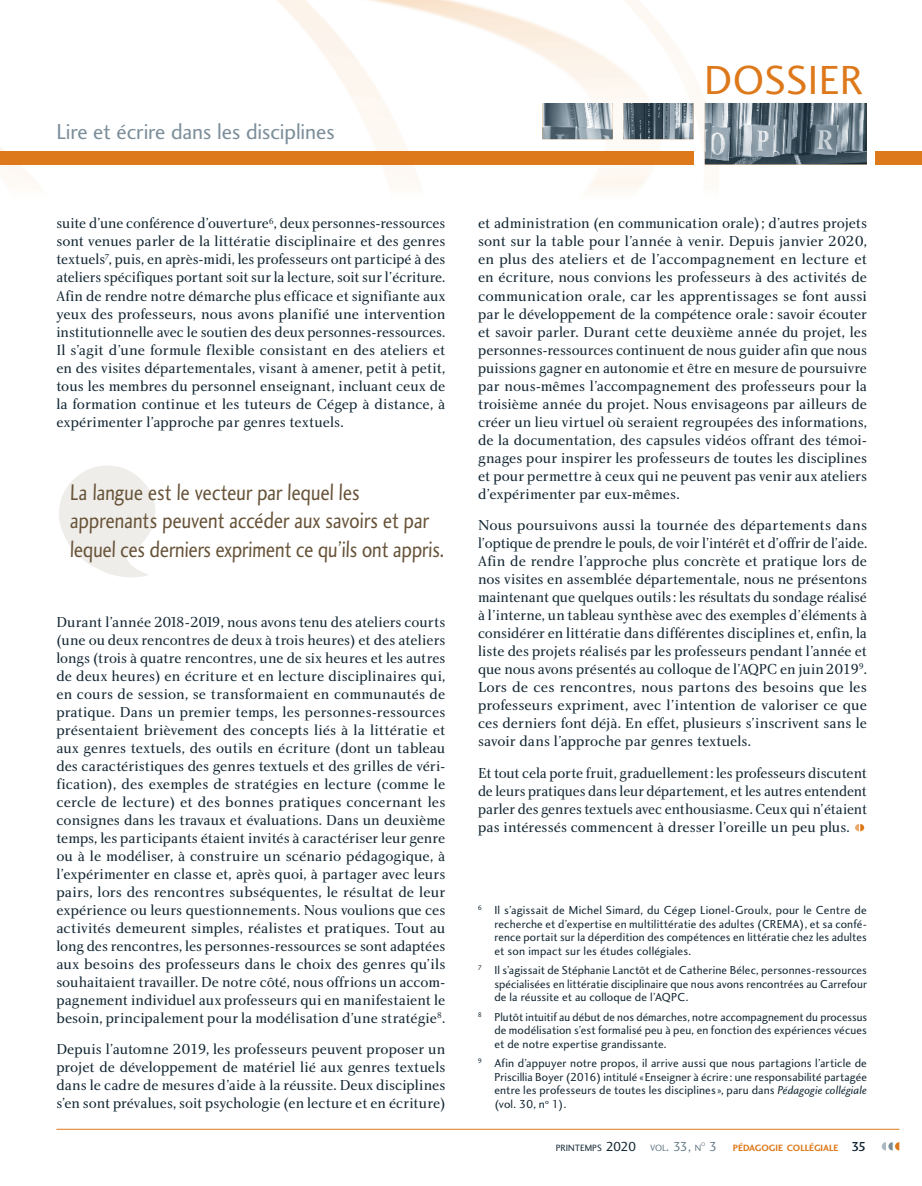
<style>
.page{position:relative;width:922px;height:1186px;background:#fff}
.page>*{position:absolute;margin:0;border:0;box-sizing:border-box;transform-origin:0 0}
.t1{font:42px "Charlotte Sans Book Plain";letter-spacing:.005em;color:#de791b}
.t2{font:23.4px/28.5px "Charlotte Sans Book Plain";letter-spacing:-.01em;color:#675338;scale:.83 1}
.t3{font:22.5px "Charlotte Sans Book Plain";letter-spacing:-.005em;color:#7c8e9a}
.t4{font:15px/18px "Charlotte Book Plain";color:#122632;text-align:justify}
.t5{font:12px/13.5px "Charlotte Sans Book Plain";letter-spacing:.01em;color:#122632;text-align:justify}
.t6{font:9.45px "Charlotte Sans Bold Plain";color:#de791b}
.t7{font:9.45px "Charlotte Sans Book Plain";color:#122632}
.t8{font:5.55px "Charlotte Sans Book Plain";color:#687c88}
.s1{font-family:"Charlotte Sans Book Italic Plain"}
.s2{font-size:13.5px}
.s3{color:#687c88}
.s4{font-size:13.5px;color:#687c88}
.s5{font-family:"Charlotte Sans Book Plain";font-size:13.5px;color:#687c88}
.s6{font-family:"Charlotte Sans Medium Plain";font-size:13.5px;color:#122632}
</style>
<div class="page">
<img style="left:0;top:0;width:921px;height:191px">
<img style="left:542px;top:103px;width:324px;height:61px">
<div style="left:874px;top:151px;width:47px;height:13px;background:#de791b"></div>
<div style="left:0;top:151px;width:694px;height:13px;background:#de791b"></div>
<hr style="left:56px;top:1128px;width:843px;height:1px;background:#de791b">
<svg style="left:881px;top:1142px;width:18px;height:8px"></svg>
<svg style="left:59px;top:466px;width:96px;height:111px"></svg>
<svg style="left:855px;top:824px;width:9px;height:7px"></svg>
<h3 class="t3" style="left:56px;top:118px;width:280px">Lire et écrire dans les disciplines</h3>
<p class="t4" style="left:56px;top:214px;width:390px">suite d’une conférence d’ouverture<sup>6</sup>, deux personnes-ressources sont venues parler de la littératie disciplinaire et des genres textuels<sup>7</sup>, puis, en après-midi, les professeurs ont participé à des ateliers spécifiques portant soit sur la lecture, soit sur l’écriture.<br>Afin de rendre notre démarche plus efficace et signifiante aux yeux des professeurs, nous avons planifié une intervention institutionnelle avec le soutien des deux personnes-ressources.<br>Il s’agit d’une formule flexible consistant en des ateliers et en des visites départementales, visant à amener, petit à petit, tous les membres du personnel enseignant, incluant ceux de la formation continue et les tuteurs de Cégep à distance, à expérimenter l’approche par genres textuels.</p>
<h2 class="t2" style="left:70px;top:477px;width:457px">La langue estle vecteur par lequelles apprenants peuventaccéder aux savoirs etpar lequelcesderniersexprimentce qu’ilsontappris.</h2>
<p class="t4" style="left:56px;top:612px;width:390px">Durant l’année 2018-2019, nous avons tenu des ateliers courts (une ou deux rencontres de deux à trois heures) et des ateliers longs (trois à quatre rencontres, une de six heures et les autres de deux heures) en écriture et en lecture disciplinaires qui, en cours de session, se transformaient en communautés de pratique. Dans un premier temps, les personnes-ressources présentaient brièvement des concepts liés à la littératie et aux genres textuels, des outils en écriture (dont un tableau des caractéristiques des genres textuels et des grilles de véri&shy;fication), des exemples de stratégies en lecture (comme le cercle de lecture) et des bonnes pratiques concernant les consignes dans les travaux et évaluations. Dans un deuxième temps, les participants étaient invités à caractériser leur genre ou à le modéliser, à construire un scénario pédagogique, à l’expérimenter en classe et, après quoi, à partager avec leurs pairs, lors des rencontres subséquentes, le résultat de leur expérience ou leurs questionnements. Nous voulions que ces activités demeurent simples, réalistes et pratiques. Tout au long des rencontres, les personnes-ressources se sont adaptées aux besoins des professeurs dans le choix des genres qu’ils souhaitaient travailler. De notre côté, nous offrions un accom&shy;pagnement individuel aux professeurs qui en manifestaient le besoin, principalement pour la modélisation d’une stratégie<sup>8</sup>.</p>
<p class="t4" style="left:56px;top:1040px;width:390px">Depuis l’automne 2019, les professeurs peuvent proposer un projet de développement de matériel lié aux genres textuels dans le cadre de mesures d’aide à la réussite. Deux disciplines s’en sont prévalues, soit psychologie (en lecture et en écriture)</p>
<h1 class="t1" style="left:704px;top:55px;width:161px">DOSSIER</h1>
<p class="t4" style="left:478px;top:214px;width:390px">et administration (en communication orale); d’autres projets sont sur la table pour l’année à venir. Depuis janvier 2020, en plus des ateliers et de l’accompagnement en lecture et en écriture, nous convions les professeurs à des activités de communication orale, car les apprentissages se font aussi par le développement de la compétence orale: savoir écouter et savoir parler. Durant cette deuxième année du projet, les personnes-ressources continuent de nous guider afin que nous puissions gagner en autonomie et être en mesure de poursuivre par nous-mêmes l’accompagnement des professeurs pour la troisième année du projet. Nous envisageons par ailleurs de créer un lieu virtuel où seraient regroupées des informations, de la documentation, des capsules vidéos offrant des témoi&shy;gnages pour inspirer les professeurs de toutes les disciplines et pour permettre à ceux qui ne peuvent pas venir aux ateliers d’expérimenter par eux-mêmes.</p>
<p class="t4" style="left:478px;top:516px;width:390px">Nous poursuivons aussi la tournée des départements dans l’optique de prendre le pouls, de voir l’intérêt et d’offrir de l’aide.<br>Afin de rendre l’approche plus concrète et pratique lors de nos visites en assemblée départementale, nous ne présentons maintenant que quelques outils: les résultats du sondage réalisé à l’interne, un tableau synthèse avec des exemples d’éléments à considérer en littératie dans différentes disciplines et, enfin, la liste des projets réalisés par les professeurs pendant l’année et que nous avons présentés au colloque de l’AQPC en juin2019<sup>9</sup>.<br>Lors de ces rencontres, nous partons des besoins que les professeurs expriment, avec l’intention de valoriser ce que ces derniers font déjà. En effet, plusieurs s’inscrivent sans le savoir dans l’approche par genres textuels.</p>
<p class="t4" style="left:478px;top:763px;width:390px">Et tout cela porte fruit, graduellement: les professeurs discutent de leurs pratiques dans leur département, et les autres entendent parler des genres textuels avec enthousiasme. Ceux qui n’étaient pas intéressés commencent à dresser l’oreille un peu plus.</p>
<p class="t5" style="left:494px;top:903px;width:374px;text-indent:-16px"><sup>6</sup> Il s’agissait de Michel Simard, du Cégep Lionel-Groulx, pour le Centre de recherche et d’expertise en multilittératie des adultes (CREMA), et sa confé&shy;rence portait sur la déperdition des compétences en littératie chez les adultes et son impact sur les études collégiales.</p>
<p class="t5" style="left:494px;top:963px;width:374px;text-indent:-16px"><sup>7</sup> Il s’agissait de Stéphanie Lanctôt et de Catherine Bélec, personnes-ressources spécialisées en littératie disciplinaire que nous avons rencontrées au Carrefour de la réussite et au colloque de l’AQPC.</p>
<p class="t5" style="left:494px;top:1009px;width:374px;text-indent:-16px"><sup>8</sup> Plutôt intuitif au début de nos démarches, notre accompagnement du processus de modélisation s’est formalisé peu à peu, en fonction des expériences vécues et de notre expertise grandissante.</p>
<p class="t5" style="left:494px;top:1056px;width:374px;text-indent:-16px"><sup>9</sup> Afin d’appuyer notre propos, il arrive aussi que nous partagions l’article de Priscillia Boyer (2016) intitulé «Enseigner à écrire: une responsabilité partagée entre les professeurs de toutes les disciplines », paru dans <span class="s1">Pédagogie collégiale </span>(vol. 30, n<sup>o</sup> 1).</p>
<p class="t7" style="left:555px;top:1141px;width:147px">PRINTEMPS <span class="s2">2020</span> <span class="s3">VOL</span><span class="s4">. 33,</span> <span class="s3">N</span></p>
<p class="t8" style="left:701px;top:1141px;width:6px">O</p>
<p class="t6" style="left:709px;top:1141px;width:159px"><span class="s5">3</span> PÉDAGOGIE COLLÉGIALE <span class="s6">35</span></p>
</div>
